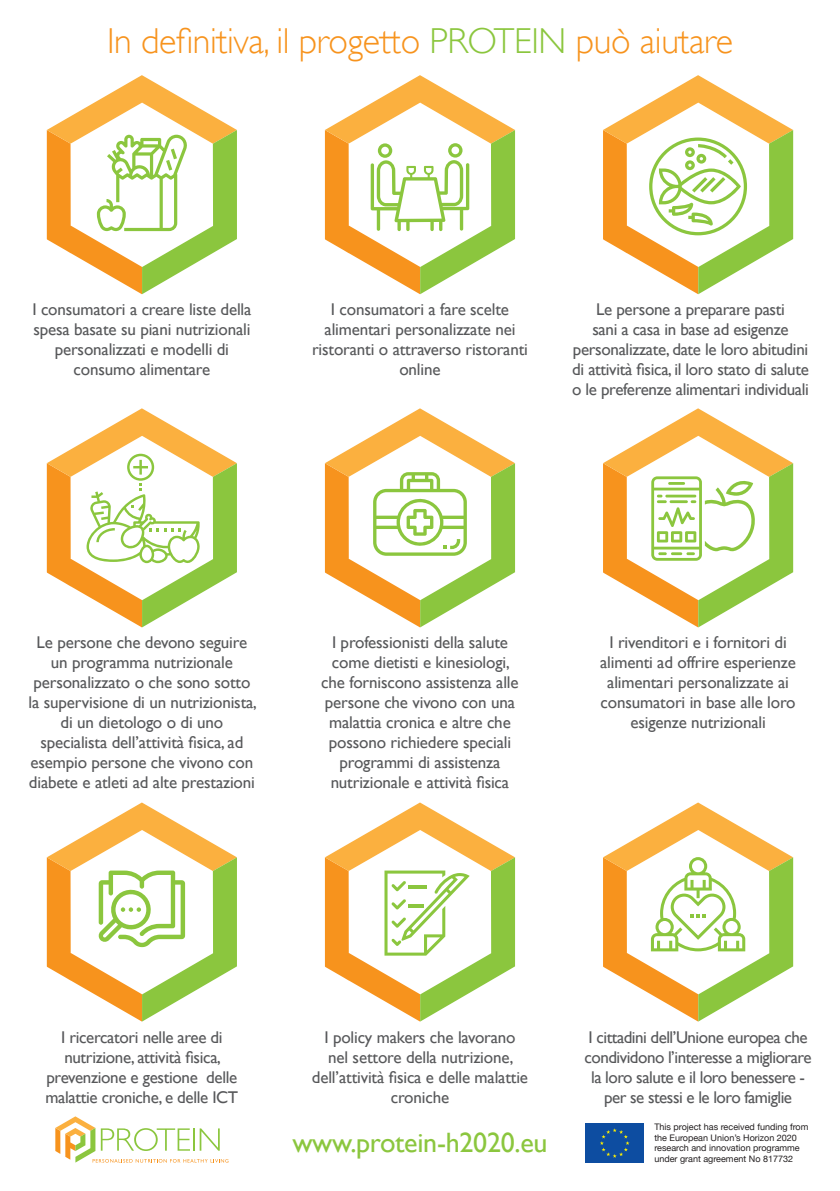
<style>
.page{position:relative;width:840px;height:1191px;background:#fff}
.page>*{position:absolute;margin:0;border:0;box-sizing:border-box;transform-origin:0 0}
.t1{font:300 36px "Gill Sans";letter-spacing:-.01em;color:#f7931d}
.t2{font:28px "Gill Sans";letter-spacing:-.01em;color:#8bc63e}
.t3{font:17px/20px "Gill Sans";letter-spacing:-.01em;color:#57585a;text-align:center}
.t4{font:17px/20px "Gill Sans";letter-spacing:-.03em;color:#57585a;text-align:center}
.t5{font:9px/10.8px "Helvetica Neue";color:#231f20}
.s1{color:#8bc63e}
</style>
<div class="page">
<svg style="left:603px;top:75px;width:189px;height:219px"></svg>
<svg style="left:325px;top:75px;width:189px;height:219px"></svg>
<svg style="left:47px;top:75px;width:190px;height:219px"></svg>
<svg style="left:603px;top:408px;width:189px;height:219px"></svg>
<svg style="left:325px;top:408px;width:189px;height:219px"></svg>
<svg style="left:47px;top:408px;width:190px;height:219px"></svg>
<svg style="left:603px;top:802px;width:189px;height:219px"></svg>
<svg style="left:325px;top:802px;width:189px;height:219px"></svg>
<svg style="left:47px;top:802px;width:190px;height:219px"></svg>
<svg style="left:55px;top:1116px;width:173px;height:46px"></svg>
<div style="left:583px;top:1122px;width:62px;height:42px;background:linear-gradient(to right,#0d4da1,#0d4da1)"></div>
<div style="left:585px;top:1123px;width:58px;height:39px;background:#0d4da1"></div>
<svg style="left:600px;top:1128px;width:29px;height:29px"></svg>
<h1 class="t1" style="left:107px;top:21px;width:627px">In definitiva, il progetto <span class="s1">PROTEIN</span> può aiutare</h1>
<p class="t3" style="left:32px;top:299px;width:220px">I consumatori a creare liste della spesa basate su piani nutrizionali personalizzati e modelli di consumo alimentare</p>
<p class="t3" style="left:312px;top:299px;width:217px">I consumatori a fare scelte alimentari personalizzate nei ristoranti o attraverso ristoranti online</p>
<p class="t3" style="left:571px;top:299px;width:238px">Le persone a preparare pasti<br>sani a casa in base ad esigenze personalizzate, date le loro abitudini di attività fisica, il loro stato di salute o le preferenze alimentari individuali</p>
<p class="t3" style="left:28px;top:632px;width:230px">Le persone che devono seguire un programma nutrizionale personalizzato o che sono sotto la supervisione di un nutrizionista, di un dietologo o di uno specialista dell’attività fisica, ad esempio persone che vivono con diabete e atleti ad alte prestazioni</p>
<p class="t3" style="left:321px;top:632px;width:199px">I professionisti della salute come dietisti e kinesiologi, che forniscono assistenza alle persone che vivono con una malattia cronica e altre che possono richiedere speciali programmi di assistenza nutrizionale e attività fisica</p>
<p class="t3" style="left:600px;top:632px;width:197px">I rivenditori e i fornitori di alimenti ad offrire esperienze alimentari personalizzate ai consumatori in base alle loro esigenze nutrizionali</p>
<p class="t3" style="left:45px;top:1026px;width:194px">I ricercatori nelle aree di nutrizione, attività fisica, prevenzione e gestione delle malattie croniche, e delle ICT</p>
<p class="t3" style="left:312px;top:1026px;width:217px">I policy makers che lavorano<br>nel settore della nutrizione, dell’attività fisica e delle malattie croniche</p>
<p class="t4" style="left:584px;top:1026px;width:228px">I cittadini dell’Unione europea che condividono l’interesse a migliorare la loro salute e il loro benessere - per se stessi e le loro famiglie</p>
<h2 class="t2" style="left:292px;top:1126px;width:256px">www.protein-h2020.eu</h2>
<p class="t5" style="left:654px;top:1120px;width:155px">This project has received funding from the European Union’s Horizon 2020 research and innovation programme under grant agreement No 817732</p>
</div>
